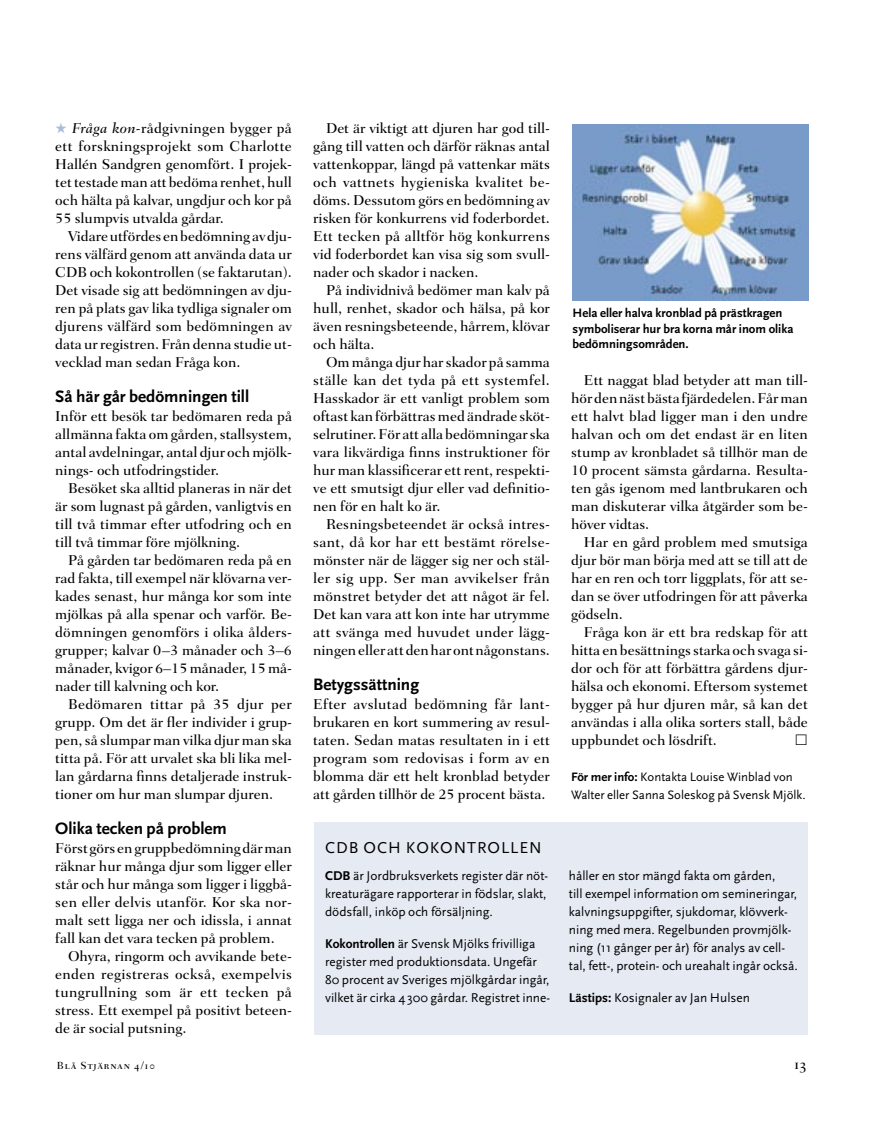
<style>
.page{position:relative;width:893px;height:1136px;background:#fff}
.page>*{position:absolute;margin:0;border:0;box-sizing:border-box;transform-origin:0 0}
.t1{font:700 17.25px "Scala Sans";color:#000}
.t2{font:16.5px "Scala Sans";letter-spacing:.055em;color:#000}
.t3{font:15px "Fairfield LH Medium SC";color:#000}
.t4{font:500 14.55px/18px "Fairfield LH";color:#000;text-align:justify}
.t5{font:13.35px/18px "Scala Sans";color:#000}
.t6{font:700 12.75px/15px "Scala Sans";color:#000}
.t7{font:12.75px/18px "Scala Sans";color:#000}
.t8{font:10.5px "Fairfield LH Medium SC";letter-spacing:.095em;color:#000}
.s1{color:#abbcda}
.s2{font-style:italic}
.s3{font-weight:700}
</style>
<div class="page">
<div style="left:314px;top:821px;width:493px;height:213px;background:#e6eaf3"></div>
<img style="left:573px;top:124px;width:236px;height:176px">
<p class="t4" style="left:55px;top:120px;width:238px"><span class="s1">★</span> <span class="s2">Fråga kon</span>-rådgivningen bygger på ett forskningsprojekt som Charlotte Hallén Sandgren genomfört. I projek&shy;tet testade man att bedöma renhet, hull och hälta på kalvar, ungdjur och kor på 55 slumpvis utvalda gårdar.</p>
<p class="t4" style="left:55px;top:228px;width:238px;text-indent:13px">Vidare utfördes en bedömning av dju&shy;rens välfärd genom att använda data ur CDB och kokontrollen (se faktarutan).<br>Det visade sig att bedömningen av dju&shy;ren på plats gav lika tydliga signaler om djurens välfärd som bedömningen av data ur registren. Från denna studie ut&shy;vecklad man sedan Fråga kon.</p>
<p class="t1" style="left:55px;top:389px;width:195px">Så här går bedömningen till</p>
<p class="t4" style="left:55px;top:408px;width:238px">Inför ett besök tar bedömaren reda på allmänna fakta om gården, stallsystem, antal avdelningar, antal djur och mjölk&shy;nings- och utfodringstider.</p>
<p class="t4" style="left:55px;top:480px;width:238px;text-indent:13px">Besöket ska alltid planeras in när det är som lugnast på gården, vanligtvis en till två timmar efter utfodring och en till två timmar före mjölkning.</p>
<p class="t4" style="left:55px;top:552px;width:238px;text-indent:13px">På gården tar bedömaren reda på en rad fakta, till exempel när klövarna ver&shy;kades senast, hur många kor som inte mjölkas på alla spenar och varför. Be&shy;dömningen genomförs i olika ålders&shy;grupper; kalvar 0–3 månader och 3–6 månader, kvigor 6–15 månader, 15 må&shy;nader till kalvning och kor.</p>
<p class="t4" style="left:55px;top:696px;width:238px;text-indent:13px">Bedömaren tittar på 35 djur per grupp. Om det är fler individer i grup&shy;pen, så slumpar man vilka djur man ska titta på. För att urvalet ska bli lika mel&shy;lan gårdarna finns detaljerade instruk&shy;tioner om hur man slumpar djuren.</p>
<p class="t1" style="left:55px;top:821px;width:173px">Olika tecken på problem</p>
<p class="t4" style="left:55px;top:840px;width:238px">Först görs en gruppbedömning där man räknar hur många djur som ligger eller står och hur många som ligger i liggbå&shy;sen eller delvis utanför. Kor ska nor&shy;malt sett ligga ner och idissla, i annat fall kan det vara tecken på problem.</p>
<p class="t4" style="left:55px;top:948px;width:238px;text-indent:13px">Ohyra, ringorm och avvikande bete&shy;enden registreras också, exempelvis tungrullning som är ett tecken på stress. Ett exempel på positivt beteen&shy;de är social putsning.</p>
<p class="t4" style="left:313px;top:120px;width:238px;text-indent:13px">Det är viktigt att djuren har god till&shy;gång till vatten och därför räknas antal vattenkoppar, längd på vattenkar mäts och vattnets hygieniska kvalitet be&shy;döms. Dessutom görs en bedömning av risken för konkurrens vid foderbordet.<br>Ett tecken på alltför hög konkurrens vid foderbordet kan visa sig som svull&shy;nader och skador i nacken.</p>
<p class="t4" style="left:313px;top:282px;width:238px;text-indent:13px">På individnivå bedömer man kalv på hull, renhet, skador och hälsa, på kor även resningsbeteende, hårrem, klövar och hälta.</p>
<p class="t4" style="left:313px;top:354px;width:238px;text-indent:13px">Om många djur har skador på samma ställe kan det tyda på ett systemfel.<br>Hasskador är ett vanligt problem som oftast kan förbättras med ändrade sköt&shy;selrutiner. För att alla bedömningar ska vara likvärdiga finns instruktioner för hur man klassificerar ett rent, respekti&shy;ve ett smutsigt djur eller vad definitio&shy;nen för en halt ko är.</p>
<p class="t4" style="left:313px;top:516px;width:238px;text-indent:13px">Resningsbeteendet är också intres&shy;sant, då kor har ett bestämt rörelse&shy;mönster när de lägger sig ner och stäl&shy;ler sig upp. Ser man avvikelser från mönstret betyder det att något är fel.<br>Det kan vara att kon inte har utrymme att svänga med huvudet under lägg&shy;ningen eller att den har ont någonstans.</p>
<p class="t1" style="left:313px;top:677px;width:107px">Betygssättning</p>
<p class="t4" style="left:313px;top:696px;width:238px">Efter avslutad bedömning får lant - brukaren en kort summering av resul&shy;taten. Sedan matas resultaten in i ett program som redovisas i form av en blomma där ett helt kron blad betyder att gården tillhör de 25 procent bästa.</p>
<p class="t2" style="left:325px;top:841px;width:218px">CDB OCH KOKONTROLLEN</p>
<p class="t5" style="left:325px;top:867px;width:225px"><span class="s3">CDB</span> är Jordbruksverkets register där nöt&shy;kreaturägare rapporterar in födslar, slakt, dödsfall, inköp och försäljning.</p>
<p class="t5" style="left:325px;top:935px;width:226px"><span class="s3">Kokontrollen</span> är Svensk Mjölks frivilliga register med produktionsdata. Ungefär 80 procent av Sveriges mjölkgårdar ingår, vilket är cirka 4300 gårdar. Registret inne-</p>
<p class="t6" style="left:573px;top:307px;width:222px">Hela eller halva kronblad på prästkragen symboliserar hur bra korna mår inom olika bedömningsområden.</p>
<p class="t4" style="left:571px;top:372px;width:238px;text-indent:13px">Ett naggat blad betyder att man till&shy;hör den näst bästa fjärdedelen. Får man ett halvt blad ligger man i den undre halvan och om det endast är en liten stump av kronbladet så tillhör man de 10 procent sämsta gårdarna. Resulta&shy;ten gås igenom med lantbrukaren och man diskuterar vilka åtgärder som be&shy;höver vidtas.</p>
<p class="t4" style="left:571px;top:534px;width:238px;text-indent:13px">Har en gård problem med smutsiga djur bör man börja med att se till att de har en ren och torr liggplats, för att se&shy;dan se över utfodringen för att påverka gödseln.</p>
<p class="t4" style="left:571px;top:624px;width:238px;text-indent:13px">Fråga kon är ett bra redskap för att hitta en besättnings starka och svaga si&shy;dor och för att förbättra gårdens djur&shy;hälsa och ekonomi. Eftersom systemet bygger på hur djuren mår, så kan det användas i alla olika sorters stall, både uppbundet och lösdrift.</p>
<p class="t7" style="left:571px;top:769px;width:236px"><span class="s3">För mer info:</span> Kontakta Louise Winblad von<br>Walter eller Sanna Soleskog på Svensk Mjölk.</p>
<p class="t5" style="left:569px;top:867px;width:230px">håller en stor mängd fakta om gården,<br>till exempel information om semineringar, kalvningsuppgifter, sjukdomar, klövverk&shy;ning med mera. Regelbunden provmjölk&shy;ning (11 gånger per år) för analys av cell&shy;tal, fett-, protein- och ureahalt ingår också.</p>
<p class="t5" style="left:569px;top:989px;width:182px"><span class="s3">Lästips:</span> Kosignaler av Jan Hulsen</p>
<p class="t8" style="left:57px;top:1059px;width:100px">Blå Stjärnan 4/10</p>
<p class="t3" style="left:794px;top:1055px;width:14px">13</p>
</div>
